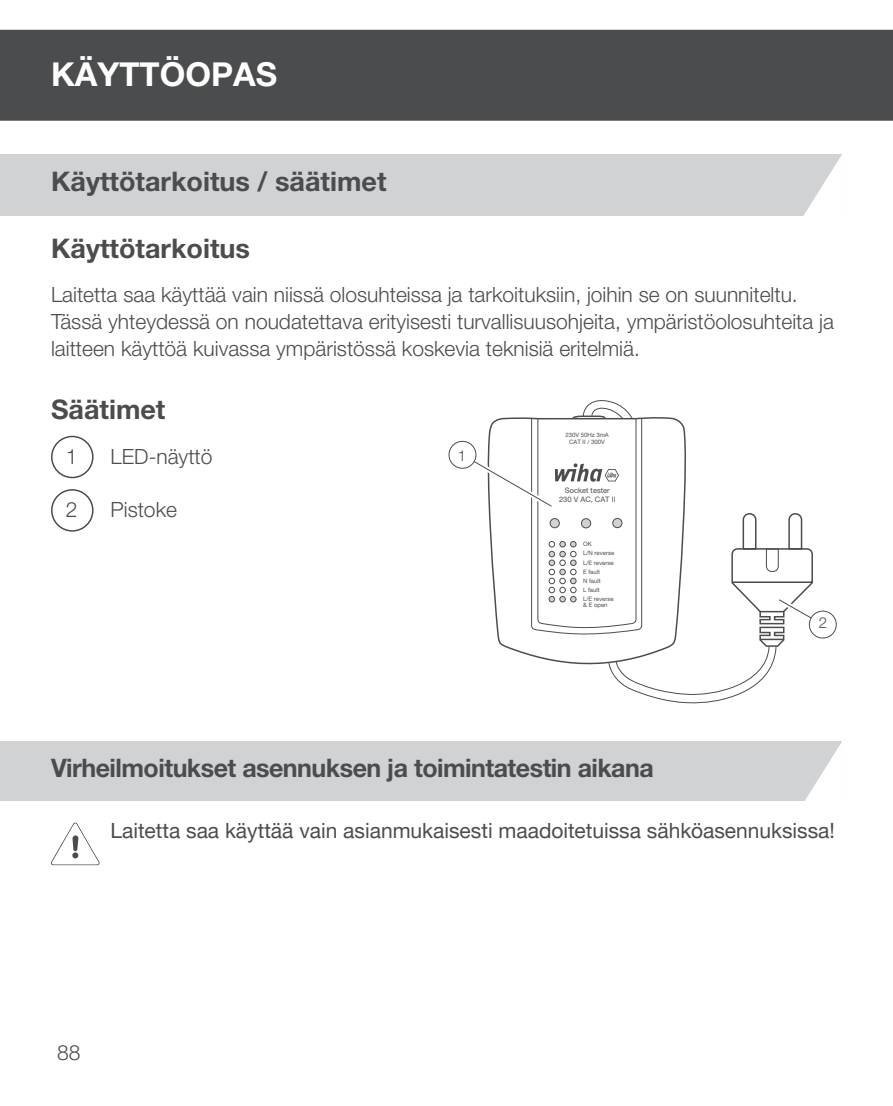
<style>
.page{position:relative;width:893px;height:1106px;background:#fff}
.page>*{position:absolute;margin:0;border:0;box-sizing:border-box;transform-origin:0 0}
.t1{font:700 33px "Helvetica Neue LT Pro";color:#fff}
.t2{font:700 27px "Helvetica Neue LT Pro";color:#4b4c4d}
.t3{font:700 25.5px "Helvetica Neue LT Pro";letter-spacing:-.02em;color:#4b4c4d}
.t4{font:300 21px/27px "Helvetica Neue LT Pro";color:#4b4c4d}
.t5{font:21px "Helvetica Neue LTW1 G";color:#4b4c4d}
.t6{font:300 15px "Helvetica Neue LT Pro";color:#4b4c4d}
.t7{font:7.5px/9px "Helvetica Neue LT Pro";color:#4b4c4d;text-align:center}
.t8{font:6px/9px "Helvetica Neue LT Pro";color:#4b4c4d;text-align:center}
</style>
<div class="page">
<div style="left:0;top:30px;width:893px;height:91px;background:#4b4c4d"></div>
<div style="left:0;top:154px;width:842px;height:62px;background:#d1d2d4"></div>
<div style="left:0;top:741px;width:842px;height:60px;background:#d1d2d4"></div>
<svg style="left:803px;top:155px;width:39px;height:61px"></svg>
<svg style="left:448px;top:400px;width:389px;height:303px"></svg>
<svg style="left:805px;top:742px;width:37px;height:59px"></svg>
<div style="left:51px;top:436px;width:43px;height:42px;border:2px solid #4b4c4d;border-radius:50%"></div>
<div style="left:51px;top:489px;width:43px;height:42px;border:2px solid #4b4c4d;border-radius:50%"></div>
<svg style="left:51px;top:822px;width:48px;height:43px"></svg>
<h1 class="t1" style="left:51px;top:53px;width:228px">KÄYTTÖOPAS</h1>
<p class="t2" style="left:51px;top:164px;width:337px">Käyttötarkoitus / säätimet</p>
<p class="t2" style="left:51px;top:231px;width:200px">Käyttötarkoitus</p>
<p class="t4" style="left:51px;top:280px;width:784px">Laitetta saa käyttää vain niissä olosuhteissa ja tarkoituksiin, joihin se on suunniteltu.<br>Tässä yhteydessä on noudatettava erityisesti turvallisuusohjeita, ympäristöolosuhteita ja laitteen käyttöä kuivassa ympäristössä koskevia teknisiä eritelmiä.</p>
<p class="t2" style="left:51px;top:393px;width:116px">Säätimet</p>
<p class="t4" style="left:111px;top:442px;width:103px">LED-näyttö</p>
<p class="t4" style="left:111px;top:495px;width:68px">Pistoke</p>
<p class="t8" style="left:565px;top:431px;width:45px;line-height:7.2px">230V 50Hz 3mA<br>CAT II / 300V</p>
<p class="t4" style="left:66px;top:442px;width:13px">1</p>
<p class="t4" style="left:66px;top:495px;width:13px">2</p>
<p class="t6" style="left:458px;top:446px;width:10px">1</p>
<p class="t7" style="left:559px;top:485px;width:58px">Socket tester<br>230 V AC, CAT II</p>
<p class="t8" style="left:583px;top:539px;width:33px;text-align:left">OK<br>L/N reverse<br>L/E reverse<br>E fault<br>N fault<br>L fault<br>L/E reverse</p>
<p class="t8" style="left:583px;top:600px;width:26px">&amp; E open</p>
<p class="t3" style="left:51px;top:751px;width:604px">Virheilmoitukset asennuksen ja toimintatestin aikana</p>
<p class="t6" style="left:819px;top:614px;width:10px">2</p>
<p class="t5" style="left:111px;top:817px;width:726px">Laitetta saa käyttää vain asianmukaisesti maadoitetuissa sähköasennuksissa!</p>
<p class="t4" style="left:57px;top:1038px;width:25px">88</p>
</div>
